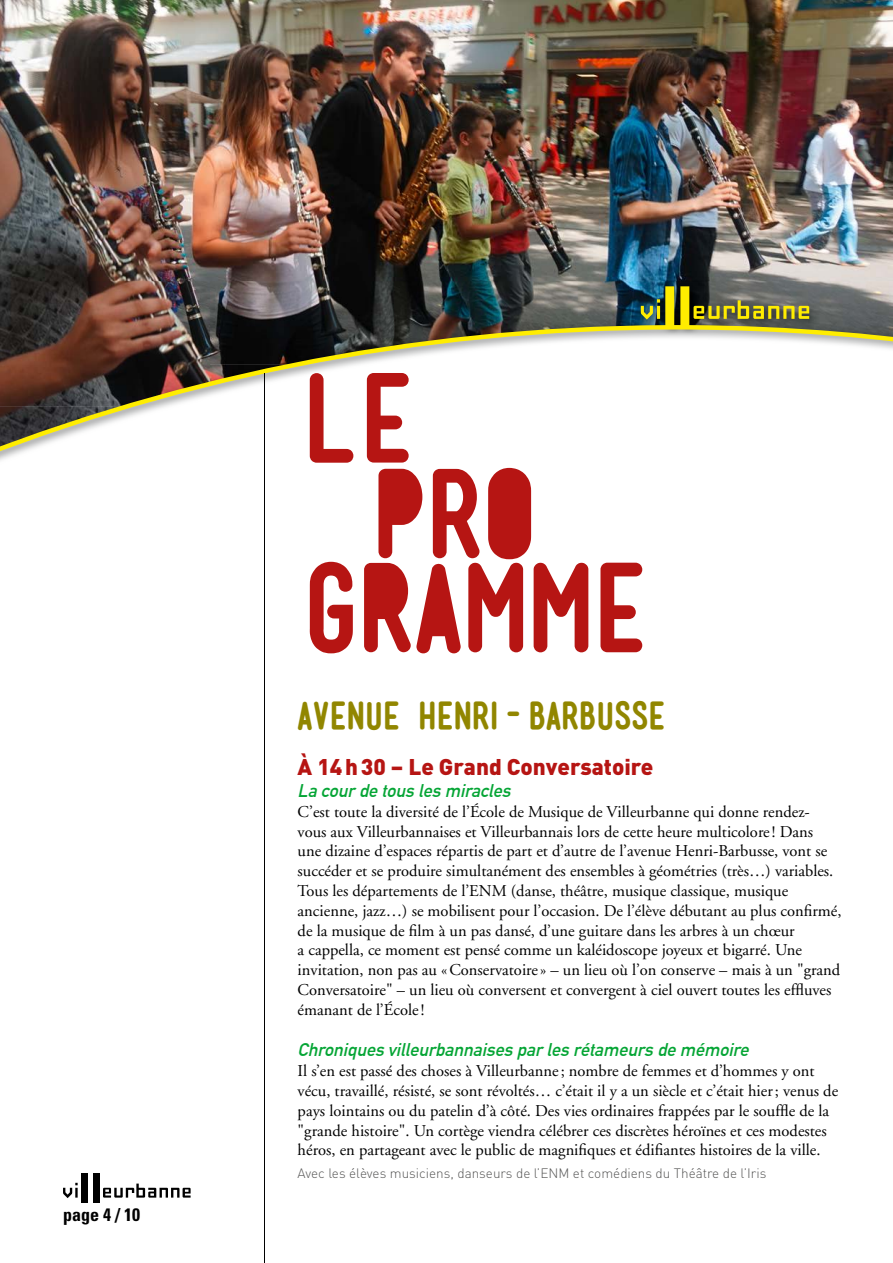
<style>
.page{position:relative;width:893px;height:1263px;background:#fff}
.page>*{position:absolute;margin:0;border:0;box-sizing:border-box;transform-origin:0 0}
.t1{font:700 36px "Mensch";color:#918600}
.t2{font:900 22.5px "DIN";color:#b61513}
.t3{font:italic 700 18px "DIN Alternate";color:#05a535}
.t4{font:700 condensed 18px "Univers";color:#000}
.t5{font:16.5px/19.8px "Adobe Garamond";color:#000}
.t6{font:13.5px "DIN Light Alternate";color:#565655}
</style>
<div class="page">
<svg style="left:63px;top:1183px;width:15px;height:15px"></svg>
<svg style="left:103px;top:1183px;width:88px;height:14px"></svg>
<div style="left:82px;top:1173px;width:6px;height:29px;background:#000"></div>
<div style="left:93px;top:1173px;width:7px;height:29px;background:#000"></div>
<img style="left:0;top:0;width:893px;height:281px">
<img style="left:0;top:281px;width:210px;height:5px">
<img style="left:210px;top:281px;width:368px;height:5px">
<img style="left:578px;top:281px;width:315px;height:5px">
<svg style="left:0;top:286px;width:893px;height:368px"></svg>
<hr style="left:264px;top:373px;width:1px;height:890px;background:#000">
<svg style="left:310px;top:373px;width:332px;height:280px"></svg>
<p class="t4" style="left:63px;top:1203px;width:78px">page 4 / 10</p>
<h1 class="t1" style="left:298px;top:690px;width:369px">AVENUE HENRI-BARBUSSE</h1>
<h2 class="t2" style="left:298px;top:752px;width:357px">À 14 h 30 – Le Grand Conversatoire</h2>
<p class="t3" style="left:298px;top:777px;width:220px">Lacourdetouslesmiracles</p>
<p class="t5" style="left:298px;top:802px;width:545px">C’est toute la diversité de l’École de Musique de Villeurbanne qui donne rendez&shy;vous aux Villeurbannaises et Villeurbannais lors de cette heure multicolore ! Dans<br>une dizaine d’espaces répartis de part et d’autre de l’avenue Henri-Barbusse, vont se succéder et se produire simultanément des ensembles à géométries (très…) variables.<br>Tous les départements de l’ENM (danse, théâtre, musique classique, musique ancienne, jazz…) se mobilisent pour l’occasion. De l’élève débutant au plus confirmé, de la musique de film à un pas dansé, d’une guitare dans les arbres à un chœur<br>a cappella, ce moment est pensé comme un kaléidoscope joyeux et bigarré. Une invitation, non pas au « Conservatoire » – un lieu où l’on conserve – mais à un "grand Conversatoire" – un lieu où conversent et convergent à ciel ouvert toutes les effluves émanant de l’École !</p>
<p class="t3" style="left:298px;top:1036px;width:458px">Chroniquesvilleurbannaisesparlesrétameursdemémoire</p>
<p class="t5" style="left:298px;top:1061px;width:542px">Il s’en est passé des choses à Villeurbanne ; nombre de femmes et d’hommes y ont vécu, travaillé, résisté, se sont révoltés… c’était il y a un siècle et c’était hier ; venus de pays lointains ou du patelin d’à côté. Des vies ordinaires frappées par le souffle de la "grande histoire". Un cortège viendra célébrer ces discrètes héroïnes et ces modestes héros, en partageant avec le public de magnifiques et édifiantes histoires de la ville.</p>
<p class="t6" style="left:298px;top:1164px;width:470px">Avec les élèves musiciens, danseurs de l’ENM et comédiens du Théâtre de l’Iris</p>
</div>
